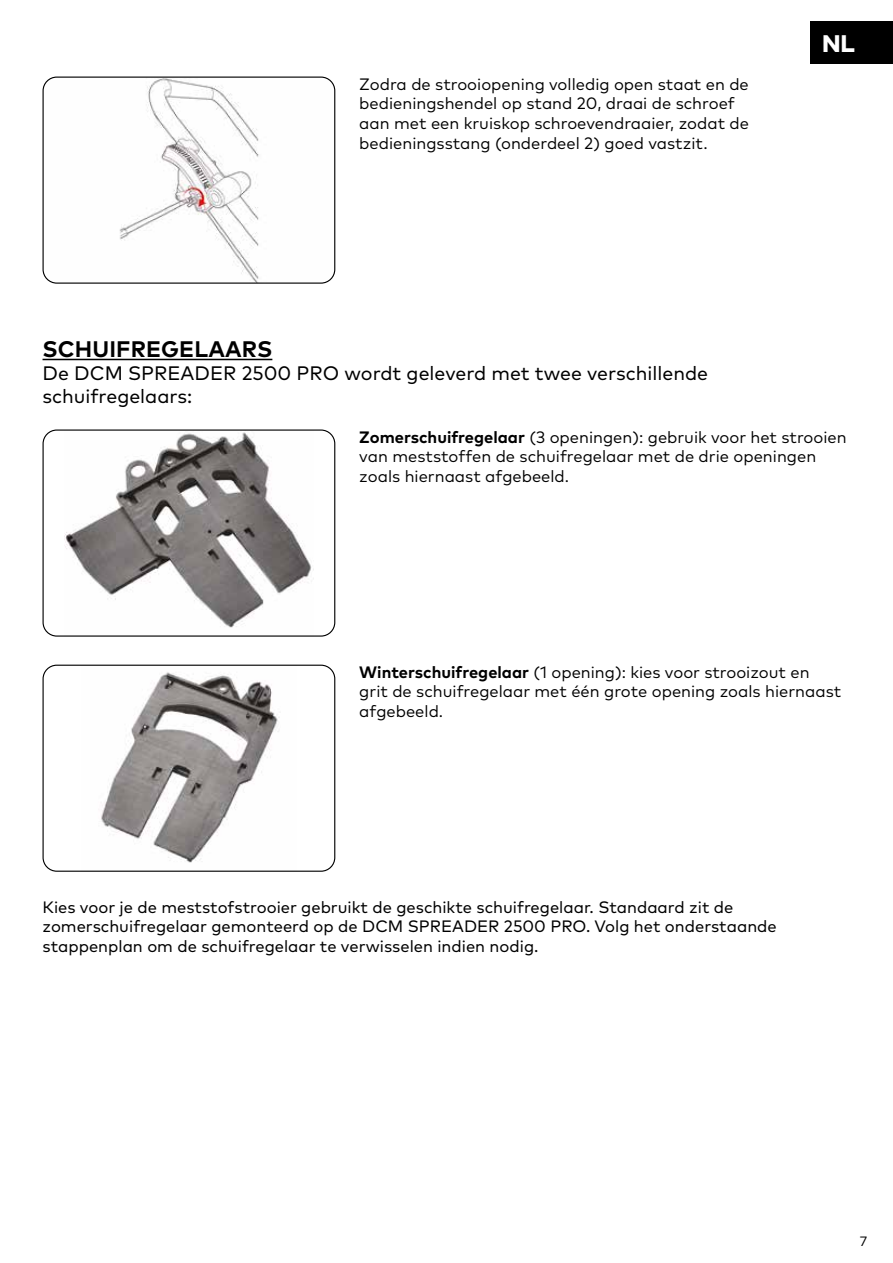
<style>
.page{position:relative;width:893px;height:1263px;background:#fff}
.page>*{position:absolute;margin:0;border:0;box-sizing:border-box;transform-origin:0 0}
.t1{font:800 24px "Mark Pro";color:#fff}
.t2{font:700 22.5px "Mark Pro";letter-spacing:.005em;color:#000}
.t3{font:19.5px/23.4px "Mark Pro";color:#000}
.t4{font:16.5px/19.8px "Mark Pro";color:#000}
.t5{font:16.5px/19.5px "Mark Pro";color:#000}
.t6{font:13.5px "Mark Pro";color:#000}
.s1{font-weight:700}
</style>
<div class="page">
<div style="left:810px;top:21px;width:83px;height:43px;background:#000"></div>
<hr style="left:43px;top:359px;width:229px;height:1px;background:#000">
<img style="left:43px;top:77px;width:292px;height:205px">
<div style="left:43px;top:77px;width:292px;height:207px;border:1px solid #000;border-radius:14px"></div>
<img style="left:65px;top:432px;width:249px;height:196px">
<div style="left:43px;top:429px;width:292px;height:208px;border:1px solid #000;border-radius:14px"></div>
<img style="left:101px;top:672px;width:179px;height:191px">
<div style="left:43px;top:665px;width:292px;height:207px;border:1px solid #000;border-radius:14px"></div>
<p class="t4" style="left:359px;top:73px;width:391px">Zodra de strooiopening volledig open staat en de bedieningshendel op stand 20, draai de schroef aan met een kruiskop schroevendraaier, zodat de bedieningsstang (onderdeel 2) goed vastzit.</p>
<h2 class="t2" style="left:43px;top:331px;width:231px">SCHUIFREGELAARS</h2>
<p class="t3" style="left:43px;top:360px;width:667px">De DCM SPREADER 2500 PRO wordt geleverd met twee verschillende schuifregelaars:</p>
<h1 class="t1" style="left:822px;top:25px;width:34px">NL</h1>
<p class="t4" style="left:359px;top:425px;width:489px"><span class="s1">Zomerschuifregelaar</span> (3 openingen): gebruik voor het strooien van meststoffen de schuifregelaar met de drie openingen zoals hiernaast afgebeeld.</p>
<p class="t4" style="left:359px;top:661px;width:483px"><span class="s1">Winterschuifregelaar</span> (1 opening): kies voor strooizout en grit de schuifregelaar met één grote opening zoals hiernaast afgebeeld.</p>
<p class="t5" style="left:43px;top:896px;width:736px">Kies voor je de meststofstrooier gebruikt de geschikte schuifregelaar. Standaard zit de zomerschuifregelaar gemonteerd op de DCM SPREADER 2500 PRO. Volg het onderstaande stappenplan om de schuifregelaar te verwisselen indien nodig.</p>
<p class="t6" style="left:860px;top:1231px;width:9px">7</p>
</div>
